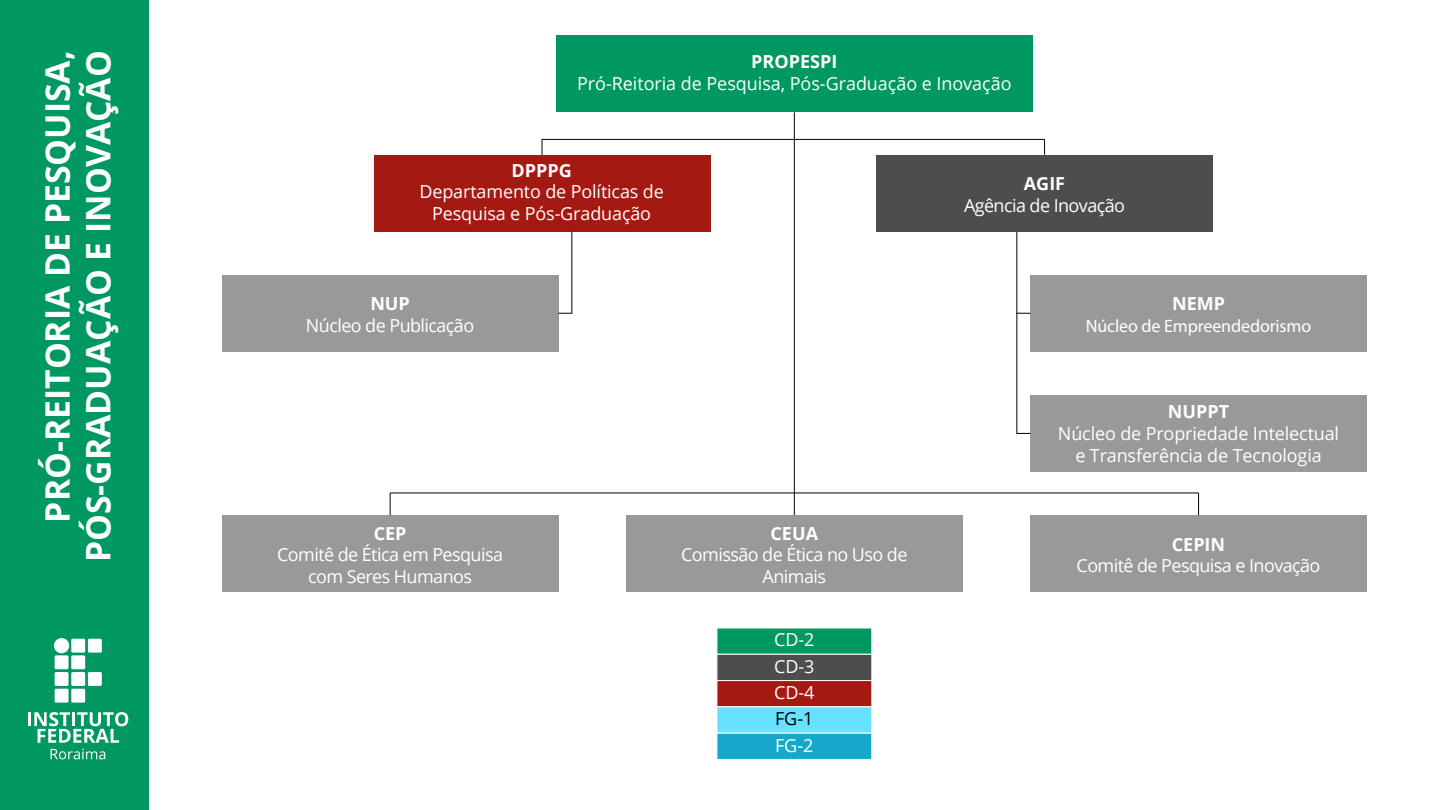
<style>
.page{position:relative;width:1440px;height:810px;background:#fff}
.page>*{position:absolute;margin:0;border:0;box-sizing:border-box;transform-origin:0 0}
.t1{font:700 33.75px/40.5px "Open Sans";color:#fff;text-align:right}
.t2{font:18px/21.6px "Open Sans";letter-spacing:-.01em;color:#fff;text-align:center}
.t3{font:18px/21.6px "Open Sans";letter-spacing:-.03em;color:#fff;text-align:center}
.t4{font:700 18px "Open Sans";color:#fff}
.t5{font:18px "Myriad Pro";letter-spacing:-.01em;color:#fff}
.t6{font:18px "Open Sans";color:#000}
</style>
<div class="page">
<hr style="left:542px;top:139px;width:1px;height:92px;background:#000">
<hr style="left:1016px;top:231px;width:1px;height:202px;background:#000">
<hr style="left:794px;top:112px;width:1px;height:403px;background:#000">
<div style="left:556px;top:36px;width:477px;height:76px;background:#009861"></div>
<div style="left:877px;top:155px;width:336px;height:76px;background:#4d4d4d"></div>
<div style="left:374px;top:155px;width:336px;height:76px;background:#a51913"></div>
<div style="left:222px;top:275px;width:336px;height:77px;background:#999"></div>
<div style="left:1030px;top:275px;width:337px;height:77px;background:#999"></div>
<div style="left:1030px;top:395px;width:337px;height:77px;background:#999"></div>
<div style="left:1030px;top:515px;width:337px;height:77px;background:#999"></div>
<div style="left:626px;top:515px;width:337px;height:77px;background:#999"></div>
<div style="left:222px;top:515px;width:336px;height:77px;background:#999"></div>
<hr style="left:542px;top:139px;width:503px;height:1px;background:#000">
<svg style="left:390px;top:494px;width:1px;height:21px"></svg>
<svg style="left:1198px;top:494px;width:1px;height:21px"></svg>
<hr style="left:390px;top:493px;width:809px;height:1px;background:#000">
<svg style="left:1017px;top:313px;width:13px;height:1px"></svg>
<hr style="left:571px;top:231px;width:1px;height:82px;background:#000">
<svg style="left:558px;top:313px;width:14px;height:1px"></svg>
<svg style="left:1017px;top:433px;width:13px;height:1px"></svg>
<div style="left:0;top:0;width:149px;height:810px;background:#009861"></div>
<svg style="left:51px;top:749px;width:54px;height:10px"></svg>
<div style="left:71px;top:639px;width:14px;height:14px;background:#fff"></div>
<div style="left:88px;top:639px;width:14px;height:14px;background:#fff"></div>
<div style="left:88px;top:672px;width:14px;height:14px;background:#fff"></div>
<div style="left:55px;top:655px;width:14px;height:14px;background:#fff"></div>
<div style="left:71px;top:655px;width:14px;height:14px;background:#fff"></div>
<div style="left:55px;top:672px;width:14px;height:14px;background:#fff"></div>
<div style="left:71px;top:672px;width:14px;height:14px;background:#fff"></div>
<div style="left:55px;top:689px;width:14px;height:14px;background:#fff"></div>
<div style="left:71px;top:689px;width:14px;height:14px;background:#fff"></div>
<div style="left:54px;top:638px;width:15px;height:15px;background:#fff;border-radius:50%"></div>
<hr style="left:28px;top:712px;width:3px;height:14px;background:#fff">
<svg style="left:34px;top:712px;width:94px;height:31px"></svg>
<svg style="left:1044px;top:139px;width:1px;height:16px"></svg>
<div style="left:716px;top:628px;width:156px;height:27px;background:#009861"></div>
<div style="left:717px;top:654px;width:155px;height:27px;background:#4d4d4d;border:1px solid #fff"></div>
<div style="left:716px;top:680px;width:156px;height:27px;background:#a51913;border:1px solid #fff"></div>
<div style="left:716px;top:706px;width:156px;height:28px;background:#66e1fe;border:1px solid #fff"></div>
<div style="left:716px;top:733px;width:156px;height:27px;background:#14a8cb;border:1px solid #fff"></div>
<h1 class="t1" style="left:37px;top:562px;width:513px;rotate:-90deg">PRÓ-REITORIA DE PESQUISA,<br>PÓS-GRADUAÇÃO E INOVAÇÃO</h1>
<p class="t4" style="left:751px;top:49px;width:88px">PROPESPI</p>
<p class="t2" style="left:577px;top:72px;width:436px">Pró-Reitoria de Pesquisa, Pós-Graduação e Inovação</p>
<p class="t4" style="left:512px;top:158px;width:62px">DPPPG</p>
<p class="t2" style="left:419px;top:181px;width:246px">Departamento de Políticas de<br>Pesquisa e Pós-Graduação</p>
<p class="t4" style="left:370px;top:291px;width:41px">NUP</p>
<p class="t3" style="left:306px;top:314px;width:170px">Núcleo de Publicação</p>
<p class="t4" style="left:374px;top:520px;width:34px">CEP</p>
<p class="t3" style="left:277px;top:544px;width:227px">Comitê de Ética em Pesquisa com Seres Humanos</p>
<p class="t4" style="left:771px;top:520px;width:49px">CEUA</p>
<p class="t3" style="left:681px;top:544px;width:228px">Comissão de Ética no Uso de<br>Animais</p>
<p class="t2" style="left:774px;top:626px;width:42px;line-height:26.2px;text-align:justify">CD-2<br>CD-3<br>CD-4</p>
<p class="t6" style="left:775px;top:706px;width:40px">FG-1</p>
<p class="t2" style="left:775px;top:734px;width:40px">FG-2</p>
<p class="t4" style="left:1024px;top:171px;width:43px">AGIF</p>
<p class="t3" style="left:964px;top:194px;width:163px">Agência de Inovação</p>
<p class="t4" style="left:1172px;top:291px;width:54px">NEMP</p>
<p class="t5" style="left:1086px;top:315px;width:227px">Núcleo de Empreendedorismo</p>
<p class="t4" style="left:1168px;top:399px;width:63px">NUPPT</p>
<p class="t2" style="left:1058px;top:422px;width:283px">Núcleo de Propriedade Intelectual e Transferência de Tecnologia</p>
<p class="t4" style="left:1172px;top:531px;width:55px">CEPIN</p>
<p class="t3" style="left:1077px;top:554px;width:245px">Comitê de Pesquisa e Inovação</p>
</div>
